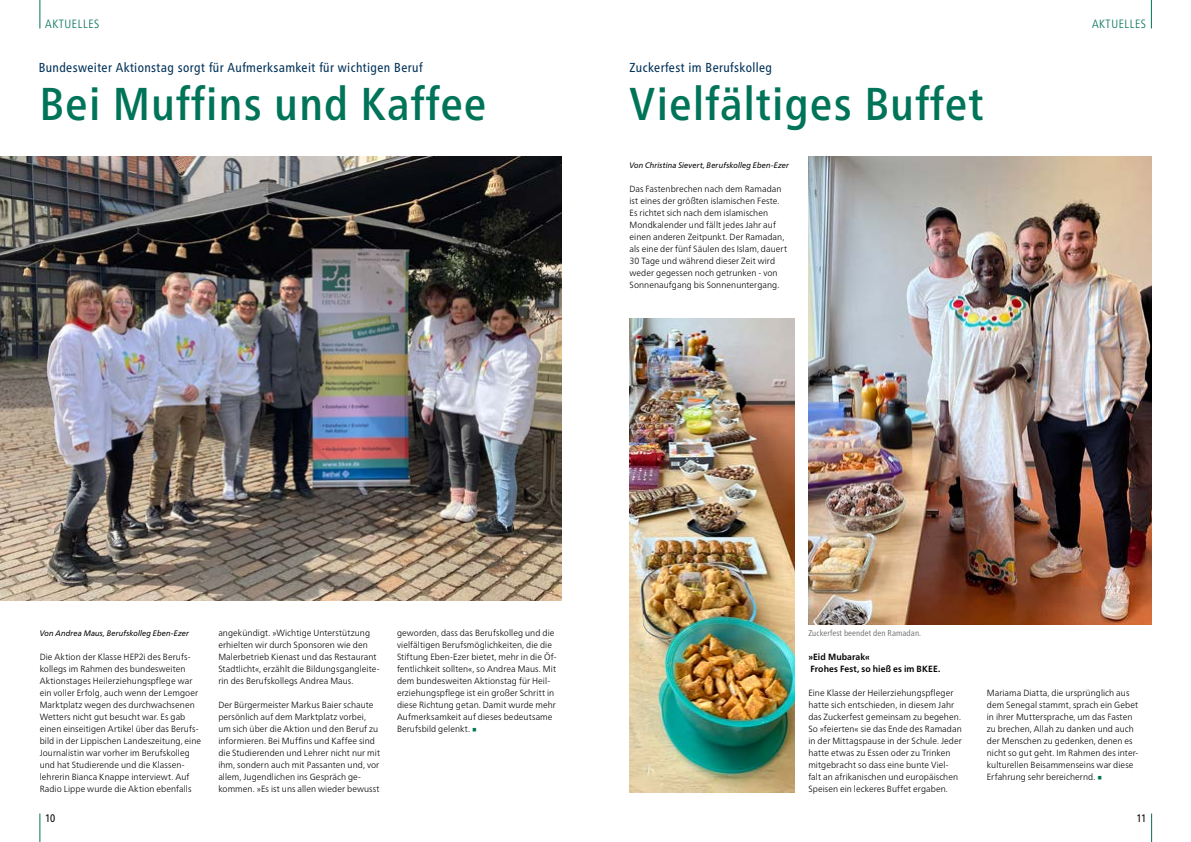
<style>
.page{position:relative;width:1191px;height:842px;background:#fff}
.page>*{position:absolute;margin:0;border:0;box-sizing:border-box;transform-origin:0 0}
.t1{font:500 condensed 46px "Frutiger Neue LT Pro";letter-spacing:.03em;color:#007458}
.t2{font:condensed 13px "Frutiger Neue LT Pro";letter-spacing:.03em;color:#003158}
.t3{font:300 condensed 12px "Frutiger Neue LT Pro";letter-spacing:.05em;color:#007458}
.t4{font:condensed 11px "Frutiger Neue LT Pro";color:#000;scale:.95 1}
.t5{font:300 9px/12px "Frutiger Neue LT Pro";letter-spacing:.01em;color:#000;scale:.95 1}
.t6{font:700 9px/12px "Frutiger Neue LT Pro";letter-spacing:.01em;color:#000;scale:.95 1}
.t7{font:condensed 8.5px "Frutiger Neue LT Pro";letter-spacing:.01em;color:#706f6f}
.t8{font:italic 8px "Frutiger Neue LT Pro";letter-spacing:.01em;color:#000;scale:.95 1}
.s1{color:#007858}
</style>
<div class="page">
<svg style="left:40px;top:813px;width:1px;height:29px"></svg>
<svg style="left:1151px;top:813px;width:1px;height:29px"></svg>
<svg style="left:1151px;top:0;width:1px;height:28px"></svg>
<svg style="left:40px;top:0;width:1px;height:28px"></svg>
<img style="left:0;top:156px;width:561px;height:444px">
<img style="left:808px;top:156px;width:343px;height:468px">
<img style="left:629px;top:318px;width:165px;height:474px">
<h3 class="t3" style="left:45px;top:17px;width:55px">AKTUELLES</h3>
<h3 class="t3" style="left:1092px;top:17px;width:55px">AKTUELLES</h3>
<h2 class="t2" style="left:39px;top:60px;width:385px">Bundesweiter Aktionstag sorgt für Aufmerksamkeit für wichtigen Beruf</h2>
<h1 class="t1" style="left:40px;top:77px;width:448px">Bei Muffins und Kaffee</h1>
<h2 class="t2" style="left:629px;top:60px;width:144px">Zuckerfest im Berufskolleg</h2>
<h1 class="t1" style="left:629px;top:77px;width:355px">Vielfältiges Buffet</h1>
<p class="t8" style="left:629px;top:160px;width:169px">Von Christina Sievert, Berufskolleg Eben-Ezer</p>
<p class="t5" style="left:629px;top:183px;width:167px">Das Fastenbrechen nach dem Ramadan ist eines der größten islamischen Feste.<br>Es richtet sich nach dem islamischen Mondkalender und fällt jedes Jahr auf einen anderen Zeitpunkt. Der Ramadan, als eine der fünf Säulen des Islam, dauert 30 Tage und während dieser Zeit wird weder gegessen noch getrunken - von Sonnenaufgang bis Sonnenuntergang.</p>
<p class="t8" style="left:40px;top:628px;width:159px">Von Andrea Maus, Berufskolleg Eben-Ezer</p>
<p class="t5" style="left:40px;top:651px;width:171px">Die Aktion der Klasse HEP2i des Berufs&shy;kollegs im Rahmen des bundesweiten Aktionstages Heilerziehungspflege war ein voller Erfolg, auch wenn der Lemgoer Marktplatz wegen des durchwachsenen Wetters nicht gut besucht war. Es gab einen einseitigen Artikel über das Berufs&shy;bild in der Lippischen Landeszeitung, eine Journalistin war vorher im Berufskolleg und hat Studierende und die Klassen&shy;lehrerin Bianca Knappe interviewt. Auf Radio Lippe wurde die Aktion ebenfalls</p>
<p class="t5" style="left:218px;top:627px;width:171px">angekündigt. »Wichtige Unterstützung erhielten wir durch Sponsoren wie den Malerbetrieb Kienast und das Restaurant Stadtlicht«, erzählt die Bildungsgangleite&shy;rin des Berufskollegs Andrea Maus.</p>
<p class="t5" style="left:218px;top:699px;width:172px">Der Bürgermeister Markus Baier schaute persönlich auf dem Marktplatz vorbei, um sich über die Aktion und den Beruf zu informieren. Bei Muffins und Kaffee sind die Studierenden und Lehrer nicht nur mit ihm, sondern auch mit Passanten und, vor allem, Jugendlichen ins Gespräch ge&shy;kommen. »Es ist uns allen wieder bewusst</p>
<p class="t5" style="left:397px;top:627px;width:169px">geworden, dass das Berufskolleg und die vielfältigen Berufsmöglichkeiten, die die Stiftung Eben-Ezer bietet, mehr in die Öf&shy;fentlichkeit sollten«, so Andrea Maus. Mit dem bundesweiten Aktionstag für Heil&shy;erziehungspflege ist ein großer Schritt in diese Richtung getan. Damit wurde mehr Aufmerksamkeit auf dieses bedeutsame Berufsbild gelenkt. <span class="s1">○</span></p>
<p class="t7" style="left:808px;top:628px;width:114px">Zuckerfest beendet den Ramadan.</p>
<p class="t6" style="left:808px;top:651px;width:140px">»Eid Mubarak«<br>Frohes Fest, so hieß es im BKEE.</p>
<p class="t5" style="left:808px;top:687px;width:163px">Eine Klasse der Heilerziehungspfleger hatte sich entschieden, in diesem Jahr das Zuckerfest gemeinsam zu begehen.<br>So »feierten« sie das Ende des Ramadan in der Mittagspause in der Schule. Jeder hatte etwas zu Essen oder zu Trinken mitgebracht so dass eine bunte Viel&shy;falt an afrikanischen und europäischen Speisen ein leckeres Buffet ergaben.</p>
<p class="t5" style="left:986px;top:687px;width:161px">Mariama Diatta, die ursprünglich aus dem Senegal stammt, sprach ein Gebet in ihrer Muttersprache, um das Fasten zu brechen, Allah zu danken und auch der Menschen zu gedenken, denen es nicht so gut geht. Im Rahmen des inter&shy;kulturellen Beisammenseins war diese Erfahrung sehr bereichernd. <span class="s1">○</span></p>
<p class="t4" style="left:45px;top:811px;width:12px">10</p>
<p class="t4" style="left:1136px;top:811px;width:12px">11</p>
</div>
